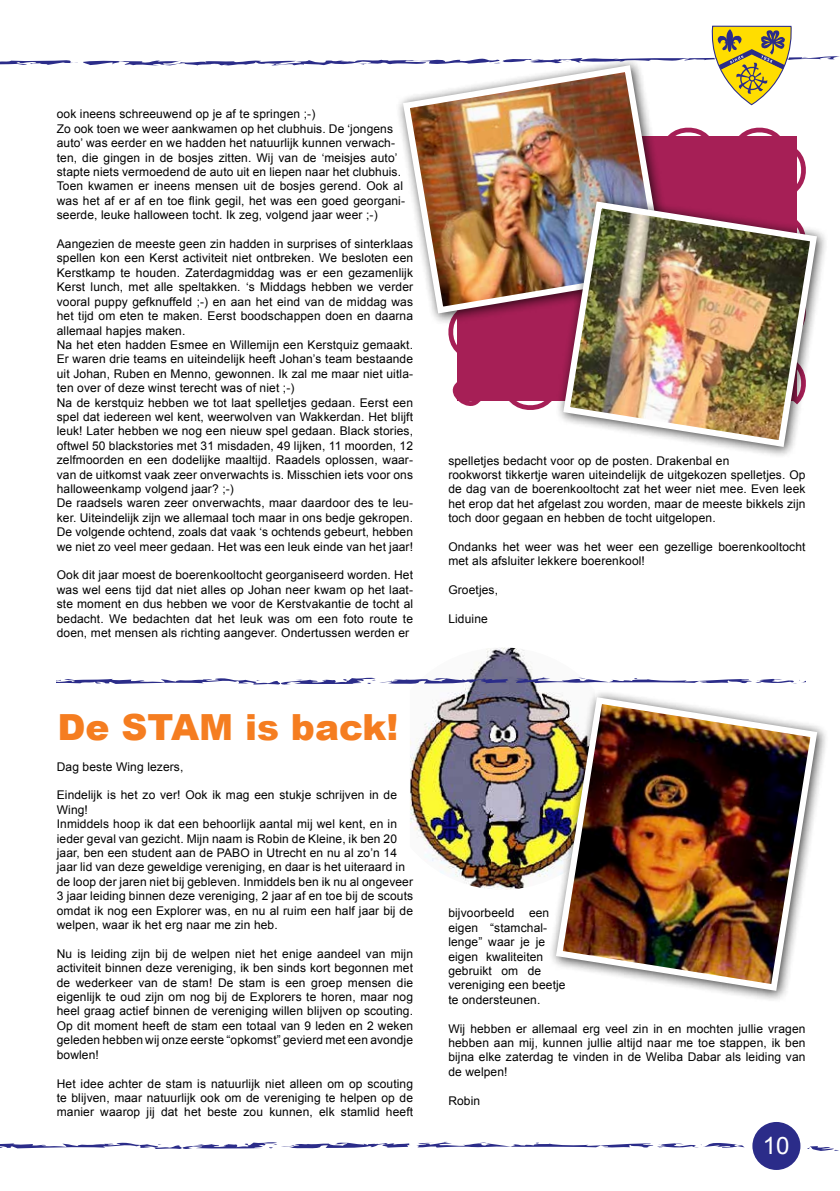
<style>
.page{position:relative;width:840px;height:1191px;background:#fff}
.page>*{position:absolute;margin:0;border:0;box-sizing:border-box;transform-origin:0 0}
.t1{font:900 36px "Arial";color:#f57d20}
.t2{font:24px "Arial";color:#fff}
.t3{font:12px/14.4px "Arial";letter-spacing:.01em;color:#000}
</style>
<div class="page">
<svg style="left:416px;top:1141px;width:423px;height:10px"></svg>
<svg style="left:0;top:1142px;width:410px;height:7px"></svg>
<div style="left:750px;top:1120px;width:52px;height:52px;background:#2b2c89;border-radius:50%"></div>
<div style="left:748px;top:1118px;width:56px;height:56px;border:4px solid #fff;border-radius:50%"></div>
<svg style="left:0;top:25px;width:839px;height:81px"></svg>
<img style="left:410px;top:648px;width:137px;height:240px">
<svg style="left:448px;top:127px;width:358px;height:283px"></svg>
<div style="left:394px;top:57px;width:282px;height:268px;background:#000;opacity:.75"></div>
<img style="left:399px;top:62px;width:269px;height:255px">
<svg style="left:57px;top:676px;width:748px;height:9px"></svg>
<div style="left:554px;top:193px;width:274px;height:266px;background:#000;opacity:.75"></div>
<img style="left:559px;top:198px;width:260px;height:252px">
<div style="left:547px;top:689px;width:282px;height:314px;background:#000;opacity:.75"></div>
<img style="left:552px;top:694px;width:268px;height:300px">
<p class="t3" style="left:57px;top:107px;width:349px">ook ineens schreeuwend op je af te springen ;-)<br>Zo ook toen we weer aankwamen op het clubhuis. De ‘jongens auto’ was eerder en we hadden het natuurlijk kunnen verwach&shy;ten, die gingen in de bosjes zitten. Wij van de ‘meisjes auto’ stapte niets vermoedend de auto uit en liepen naar het clubhuis.<br>Toen kwamen er ineens mensen uit de bosjes gerend. Ook al was het af er af en toe flink gegil, het was een goed georgani&shy;seerde, leuke halloween tocht. Ik zeg, volgend jaar weer ;-)</p>
<p class="t3" style="left:57px;top:237px;width:357px">Aangezien de meeste geen zin hadden in surprises of sinterklaas spellen kon een Kerst activiteit niet ontbreken. We besloten een Kerstkamp te houden. Zaterdagmiddag was er een gezamenlijk Kerst lunch, met alle speltakken. ‘s Middags hebben we verder vooral puppy gefknuffeld ;-) en aan het eind van de middag was het tijd om eten te maken. Eerst boodschappen doen en daarna allemaal hapjes maken.<br>Na het eten hadden Esmee en Willemijn een Kerstquiz gemaakt.<br>Er waren drie teams en uiteindelijk heeft Johan’s team bestaande uit Johan, Ruben en Menno, gewonnen. Ik zal me maar niet uitla&shy;ten over of deze winst terecht was of niet ;-)<br>Na de kerstquiz hebben we tot laat spelletjes gedaan. Eerst een spel dat iedereen wel kent, weerwolven van Wakkerdan. Het blijft leuk! Later hebben we nog een nieuw spel gedaan. Black stories, oftwel 50 blackstories met 31 misdaden, 49 lijken, 11 moorden, 12 zelfmoorden en een dodelijke maaltijd. Raadels oplossen, waar&shy;van de uitkomst vaak zeer onverwachts is. Misschien iets voor ons halloweenkamp volgend jaar? ;-)<br>De raadsels waren zeer onverwachts, maar daardoor des te leu&shy;ker. Uiteindelijk zijn we allemaal toch maar in ons bedje gekropen.<br>De volgende ochtend, zoals dat vaak ‘s ochtends gebeurt, hebben we niet zo veel meer gedaan. Het was een leuk einde van het jaar!</p>
<p class="t3" style="left:57px;top:568px;width:357px;text-align:justify">Ook dit jaar moest de boerenkooltocht georganiseerd worden. Het was wel eens tijd dat niet alles op Johan neer kwam op het laat&shy;ste moment en dus hebben we voor de Kerstvakantie de tocht al bedacht. We bedachten dat het leuk was om een foto route te doen, met mensen als richting aangever. Ondertussen werden er</p>
<h1 class="t1" style="left:57px;top:701px;width:342px">De STAM is back!</h1>
<p class="t3" style="left:57px;top:759px;width:128px">Dag beste Wing lezers,</p>
<p class="t3" style="left:57px;top:788px;width:357px">Eindelijk is het zo ver! Ook ik mag een stukje schrijven in de Wing!<br>Inmiddels hoop ik dat een behoorlijk aantal mij wel kent, en in ieder geval van gezicht. Mijn naam is Robin de Kleine, ik ben 20 jaar, ben een student aan de PABO in Utrecht en nu al zo’n 14 jaar lid van deze geweldige vereniging, en daar is het uiteraard in de loop der jaren niet bij gebleven. Inmiddels ben ik nu al ongeveer 3 jaar leiding binnen deze vereniging, 2 jaar af en toe bij de scouts omdat ik nog een Explorer was, en nu al ruim een half jaar bij de welpen, waar ik het erg naar me zin heb.</p>
<p class="t3" style="left:57px;top:946px;width:358px;text-align:justify">Nu is leiding zijn bij de welpen niet het enige aandeel van mijn activiteit binnen deze vereniging, ik ben sinds kort begonnen met de wederkeer van de stam! De stam is een groep mensen die eigenlijk te oud zijn om nog bij de Explorers te horen, maar nog heel graag actief binnen de vereniging willen blijven op scouting.<br>Op dit moment heeft de stam een totaal van 9 leden en 2 weken geleden hebben wij onze eerste “opkomst” gevierd met een avondje bowlen!</p>
<p class="t3" style="left:57px;top:1076px;width:357px;text-align:justify">Het idee achter de stam is natuurlijk niet alleen om op scouting te blijven, maar natuurlijk ook om de vereniging te helpen op de manier waarop jij dat het beste zou kunnen, elk stamlid heeft</p>
<p class="t3" style="left:448px;top:453px;width:358px">spelletjes bedacht voor op de posten. Drakenbal en<br>rookworst tikkertje waren uiteindelijk de uitgekozen spelletjes. Op de dag van de boerenkooltocht zat het weer niet mee. Even leek het erop dat het afgelast zou worden, maar de meeste bikkels zijn toch door gegaan en hebben de tocht uitgelopen.</p>
<p class="t3" style="left:448px;top:540px;width:358px">Ondanks het weer was het weer een gezellige boerenkooltocht met als afsluiter lekkere boerenkool!</p>
<p class="t3" style="left:448px;top:583px;width:51px">Groetjes,</p>
<p class="t3" style="left:448px;top:612px;width:41px">Liduine</p>
<p class="t3" style="left:448px;top:906px;width:119px">bijvoorbeeld een eigen “stamchal&shy;lenge” waar je je eigen kwaliteiten gebruikt om de vereniging een beetje te ondersteunen.</p>
<p class="t3" style="left:448px;top:1021px;width:358px;text-align:justify">Wij hebben er allemaal erg veel zin in en mochten jullie vragen hebben aan mij, kunnen jullie altijd naar me toe stappen, ik ben bijna elke zaterdag te vinden in de Weliba Dabar als leiding van de welpen!</p>
<p class="t3" style="left:448px;top:1093px;width:33px">Robin</p>
<h2 class="t2" style="left:762px;top:1130px;width:28px">10</h2>
</div>
